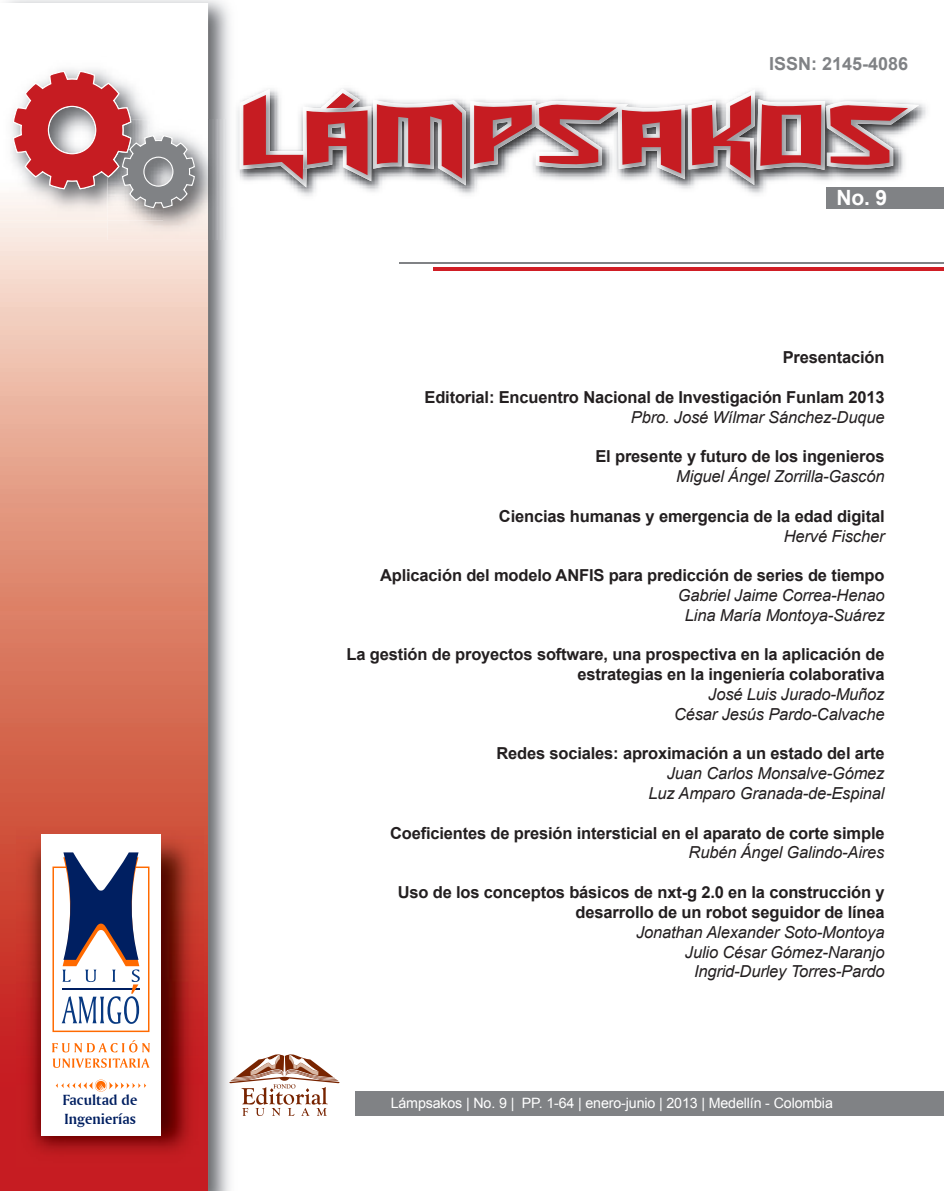
<style>
.page{position:relative;width:944px;height:1191px;background:#fff}
.page>*{position:absolute;margin:0;border:0;box-sizing:border-box;transform-origin:0 0}
.t1{font:700 21px "Arial";color:#fff}
.t2{font:700 18px "Arial";color:#808285}
.t3{font:700 16.5px/19.8px "Arial";letter-spacing:-.01em;color:#231f20;text-align:right}
.t4{font:italic 16.5px/19.8px "Arial";letter-spacing:-.01em;color:#231f20;text-align:right}
.t5{font:15.45px/18.6px "Amerigo BT Bold A";color:#001f61}
.t6{font:14.25px "Arial";letter-spacing:-.01em;color:#fff}
</style>
<div class="page">
<div style="left:355px;top:1091px;width:589px;height:24px;background:#808285"></div>
<svg style="left:0;top:220px;width:208px;height:971px;background:#e08d7a"></svg>
<img style="left:16px;top:827px;width:187px;height:339px">
<div style="left:41px;top:834px;width:119px;height:301px;background:#fff"></div>
<svg style="left:56px;top:1079px;width:90px;height:12px"></svg>
<svg style="left:52px;top:852px;width:97px;height:180px"></svg>
<svg style="left:52px;top:1040px;width:98px;height:12px"></svg>
<svg style="left:53px;top:1058px;width:96px;height:9px"></svg>
<svg style="left:229px;top:1054px;width:111px;height:62px"></svg>
<img style="left:108px;top:120px;width:118px;height:120px">
<img style="left:108px;top:208px;width:55px;height:12px">
<svg style="left:13px;top:71px;width:182px;height:137px"></svg>
<hr style="left:399px;top:262px;width:545px;height:1px;background:#808285">
<hr style="left:434px;top:267px;width:510px;height:3px;background:#d01e25">
<img style="left:235px;top:88px;width:691px;height:108px">
<svg style="left:240px;top:89px;width:679px;height:98px"></svg>
<div style="left:826px;top:187px;width:118px;height:22px;background:#808285"></div>
<p class="t5" style="left:63px;top:1090px;width:76px">Facultad de<br>Ingenierías</p>
<p class="t2" style="left:769px;top:52px;width:141px">ISSN: 2145-4086</p>
<p class="t1" style="left:837px;top:184px;width:52px">No. 9</p>
<p class="t3" style="left:783px;top:348px;width:103px">Presentación</p>
<p class="t3" style="left:424px;top:388px;width:462px">Editorial: Encuentro Nacional de Investigación Funlam 2013</p>
<p class="t4" style="left:631px;top:407px;width:255px">Pbro. José Wílmar Sánchez-Duque</p>
<p class="t3" style="left:595px;top:447px;width:291px">El presente y futuro de los ingenieros</p>
<p class="t4" style="left:676px;top:467px;width:210px">Miguel Ángel Zorrilla-Gascón</p>
<p class="t3" style="left:499px;top:506px;width:387px">Ciencias humanas y emergencia de la edad digital</p>
<p class="t4" style="left:784px;top:526px;width:102px">Hervé Fischer</p>
<p class="t3" style="left:380px;top:566px;width:506px">Aplicación del modelo ANFIS para predicción de series de tiempo</p>
<p class="t4" style="left:678px;top:585px;width:208px;text-align:center">Gabriel Jaime Correa-Henao<br>Lina María Montoya-Suárez</p>
<p class="t3" style="left:347px;top:645px;width:540px">La gestión de proyectos software, una prospectiva en la aplicación de estrategias en la ingeniería colaborativa</p>
<p class="t4" style="left:674px;top:684px;width:212px">José Luis Jurado-Muñoz<br>César Jesús Pardo-Calvache</p>
<p class="t3" style="left:496px;top:744px;width:390px">Redes sociales: aproximación a un estado del arte</p>
<p class="t4" style="left:649px;top:764px;width:237px">Juan Carlos Monsalve-Gómez<br>Luz Amparo Granada-de-Espinal</p>
<p class="t3" style="left:390px;top:823px;width:496px">Coeficientes de presión intersticial en el aparato de corte simple</p>
<p class="t4" style="left:689px;top:843px;width:197px">Rubén Ángel Galindo-Aires</p>
<p class="t3" style="left:398px;top:883px;width:488px">Uso de los conceptos básicos de nxt-g 2.0 en la construcción y desarrollo de un robot seguidor de línea</p>
<p class="t4" style="left:636px;top:922px;width:250px">Jonathan Alexander Soto-Montoya<br>Julio César Gómez-Naranjo<br>Ingrid-Durley Torres-Pardo</p>
<p class="t6" style="left:391px;top:1092px;width:444px">Lámpsakos | No. 9 | PP. 1-64 | enero-junio | 2013 | Medellín - Colombia</p>
</div>
